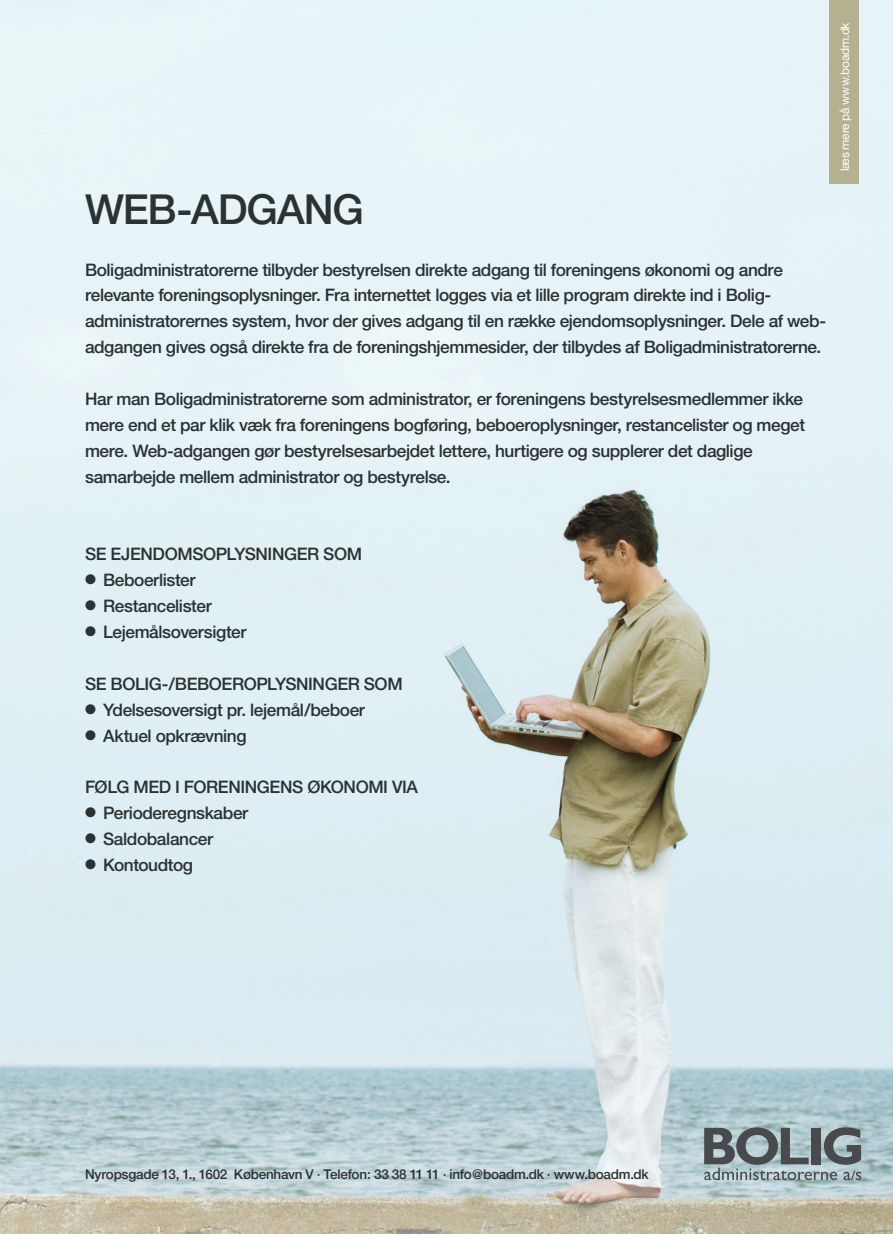
<style>
.page{position:relative;width:893px;height:1234px;background:#fff}
.page>*{position:absolute;margin:0;border:0;box-sizing:border-box;transform-origin:0 0}
.t1{font:500 41.4px "Helvetica Neue";letter-spacing:-.03em;color:#2c3131}
.t2{font:500 17.25px/25.8px "Helvetica Neue";letter-spacing:-.025em;color:#2c3131;text-align:justify}
.t3{font:500 13.5px "Helvetica Neue";letter-spacing:-.02em;color:#2c3131}
.t4{font:12px "Helvetica Neue";letter-spacing:-.02em;color:#fff}
</style>
<div class="page">
<img style="left:0;top:0;width:893px;height:1233px">
<div style="left:830px;top:0;width:29px;height:184px;background:#b4b191"></div>
<svg style="left:704px;top:1127px;width:157px;height:52px;background:#839093"></svg>
<p class="t1" style="left:85px;top:184px;width:280px">WEB-ADGANG</p>
<p class="t2" style="left:85px;top:256px;width:699px">Boligadministratorerne tilbyder bestyrelsen direkte adgang til foreningens økonomi og andre</p>
<p class="t2" style="left:85px;top:282px;width:688px">relevante foreningsoplysninger. Fra internettet logges via et lille program direkte ind i Bolig-</p>
<p class="t2" style="left:85px;top:308px;width:743px">administratorernes system, hvor der gives adgang til en række ejendomsoplysninger. Dele af web-</p>
<p class="t2" style="left:85px;top:334px;width:738px">adgangen gives også direkte fra de foreningshjemmesider, der tilbydes af Boligadministratorerne.</p>
<p class="t2" style="left:85px;top:385px;width:722px">Har man Boligadministratorerne som administrator, er foreningens bestyrelsesmedlemmer ikke mere end et par klik væk fra foreningens bogføring, beboeroplysninger, restancelister og meget mere. Web-adgangen gør bestyrelsesarbejdet lettere, hurtigere og supplerer det daglige</p>
<p class="t2" style="left:85px;top:463px;width:367px">samarbejde mellem administrator og bestyrelse.</p>
<p class="t4" style="left:838px;top:171px;width:150px;rotate:-90deg">læs mere på www.boadm.dk</p>
<p class="t2" style="left:85px;top:541px;width:278px">SE EJENDOMSOPLYSNINGER SOM</p>
<p class="t2" style="left:85px;top:567px;width:112px">● Beboerlister</p>
<p class="t2" style="left:85px;top:592px;width:128px">● Restancelister</p>
<p class="t2" style="left:85px;top:618px;width:163px">● Lejemålsoversigter</p>
<p class="t2" style="left:85px;top:670px;width:319px">SE BOLIG-/BEBOEROPLYSNINGER SOM</p>
<p class="t2" style="left:85px;top:696px;width:281px">● Ydelsesoversigt pr. lejemål/beboer</p>
<p class="t2" style="left:85px;top:722px;width:163px">● Aktuel opkrævning</p>
<p class="t2" style="left:85px;top:774px;width:335px">FØLG MED I FORENINGENS ØKONOMI VIA</p>
<p class="t2" style="left:85px;top:799px;width:165px">● Perioderegnskaber</p>
<p class="t2" style="left:85px;top:825px;width:130px">● Saldobalancer</p>
<p class="t2" style="left:85px;top:851px;width:110px">● Kontoudtog</p>
<p class="t3" style="left:85px;top:1166px;width:565px">Nyropsgade 13, 1., 1602 København V · Telefon: 33 38 11 11 · info@boadm.dk · www.boadm.dk</p>
</div>
